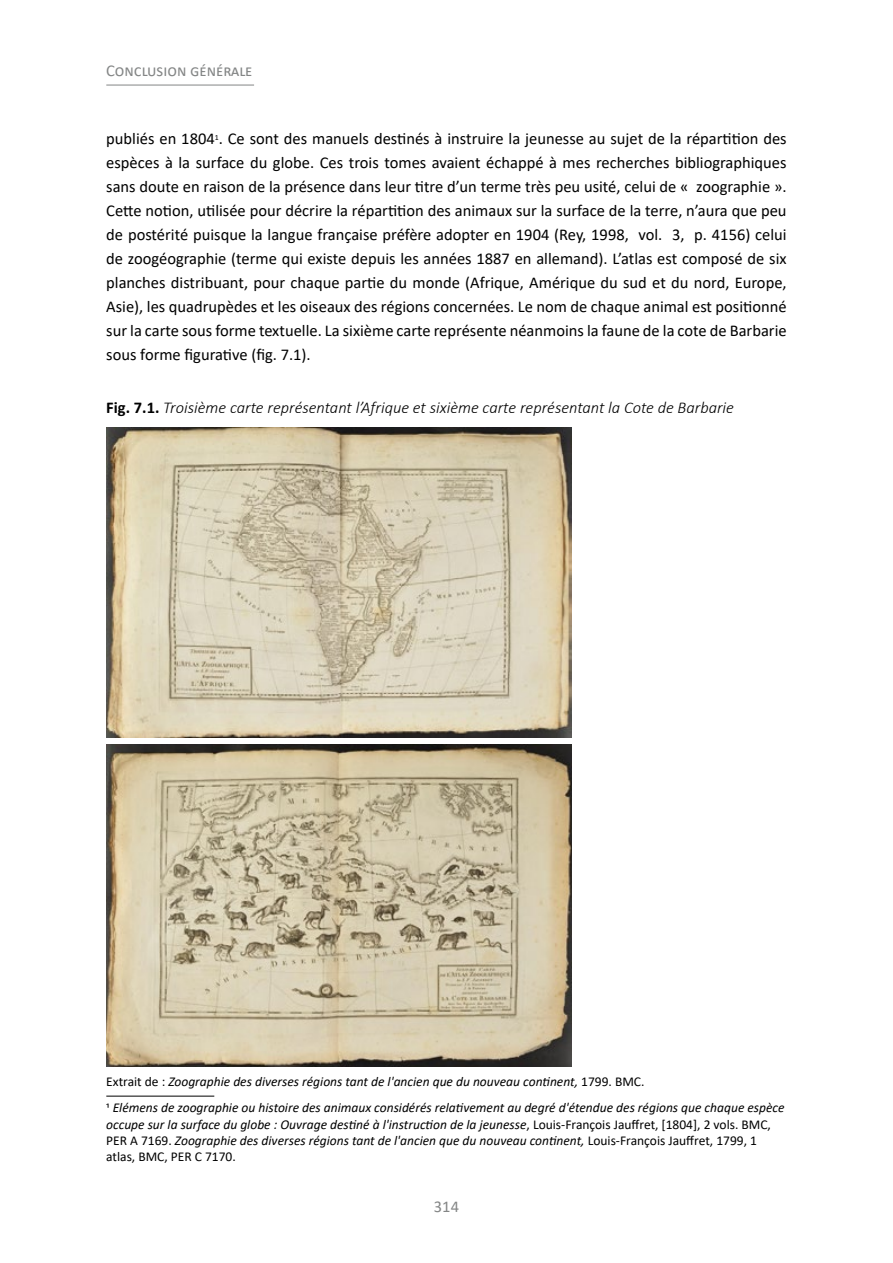
<style>
.page{position:relative;width:893px;height:1263px;background:#fff}
.page>*{position:absolute;margin:0;border:0;box-sizing:border-box;transform-origin:0 0}
.t1{font:16.5px/24px "Calibri";color:#000;text-align:justify}
.t2{font:italic 300 16.5px "Calibri";color:#000}
.t3{font:16.5px "Calibri";color:#848686}
.t4{font:italic 13.5px/16.2px "Calibri";color:#000}
.s1{font-weight:700;font-style:normal}
.s2{font-style:normal}
</style>
<div class="page">
<hr style="left:106px;top:1096px;width:108px;height:1px;background:#000">
<img style="left:106px;top:427px;width:466px;height:311px">
<img style="left:106px;top:745px;width:466px;height:321px">
<hr style="left:106px;top:85px;width:148px;height:1px;background:#848686">
<p class="t3" style="left:106px;top:59px;width:148px">Conclusion générale</p>
<p class="t1" style="left:106px;top:126px;width:682px">publiés en 1804<sup>1</sup>. Ce sont des manuels destinés à instruire la jeunesse au sujet de la répartition des espèces à la surface du globe. Ces trois tomes avaient échappé à mes recherches bibliographiques sans doute en raison de la présence dans leur titre d’un terme très peu usité, celui de « zoographie ».<br>Cette notion, utilisée pour décrire la répartition des animaux sur la surface de la terre, n’aura que peu de postérité puisque la langue française préfère adopter en 1904 (Rey, 1998, vol. 3, p. 4156) celui de zoogéographie (terme qui existe depuis les années 1887 en allemand). L’atlas est composé de six planches distribuant, pour chaque partie du monde (Afrique, Amérique du sud et du nord, Europe, Asie), les quadrupèdes et les oiseaux des régions concernées. Le nom de chaque animal est positionné sur la carte sous forme textuelle. La sixième carte représente néanmoins la faune de la cote de Barbarie sous forme figurative (fig. 7.1).</p>
<p class="t2" style="left:106px;top:397px;width:629px"><span class="s1">Fig. 7.1.</span> Troisième carte représentant l’Afrique et sixième carte représentant la Cote de Barbarie</p>
<p class="t4" style="left:106px;top:1072px;width:540px"><span class="s2">Extrait de :</span> Zoographie des diverses régions tant de l'ancien que du nouveau continent, <span class="s2">1799. BMC.</span></p>
<p class="t4" style="left:106px;top:1099px;width:680px"><span class="s2">1</span> Elémens de zoographie ou histoire des animaux considérés relativement au degré d'étendue des régions que chaque espèce occupe sur la surface du globe : Ouvrage destiné à l'instruction de la jeunesse<span class="s2">, Louis-François Jauffret, [1804], 2 vols. BMC, PER A 7169.</span> Zoographie des diverses régions tant de l'ancien que du nouveau continent, <span class="s2">Louis-François Jauffret, 1799, 1 atlas, BMC, PER C 7170.</span></p>
<p class="t3" style="left:434px;top:1195px;width:27px">314</p>
</div>
